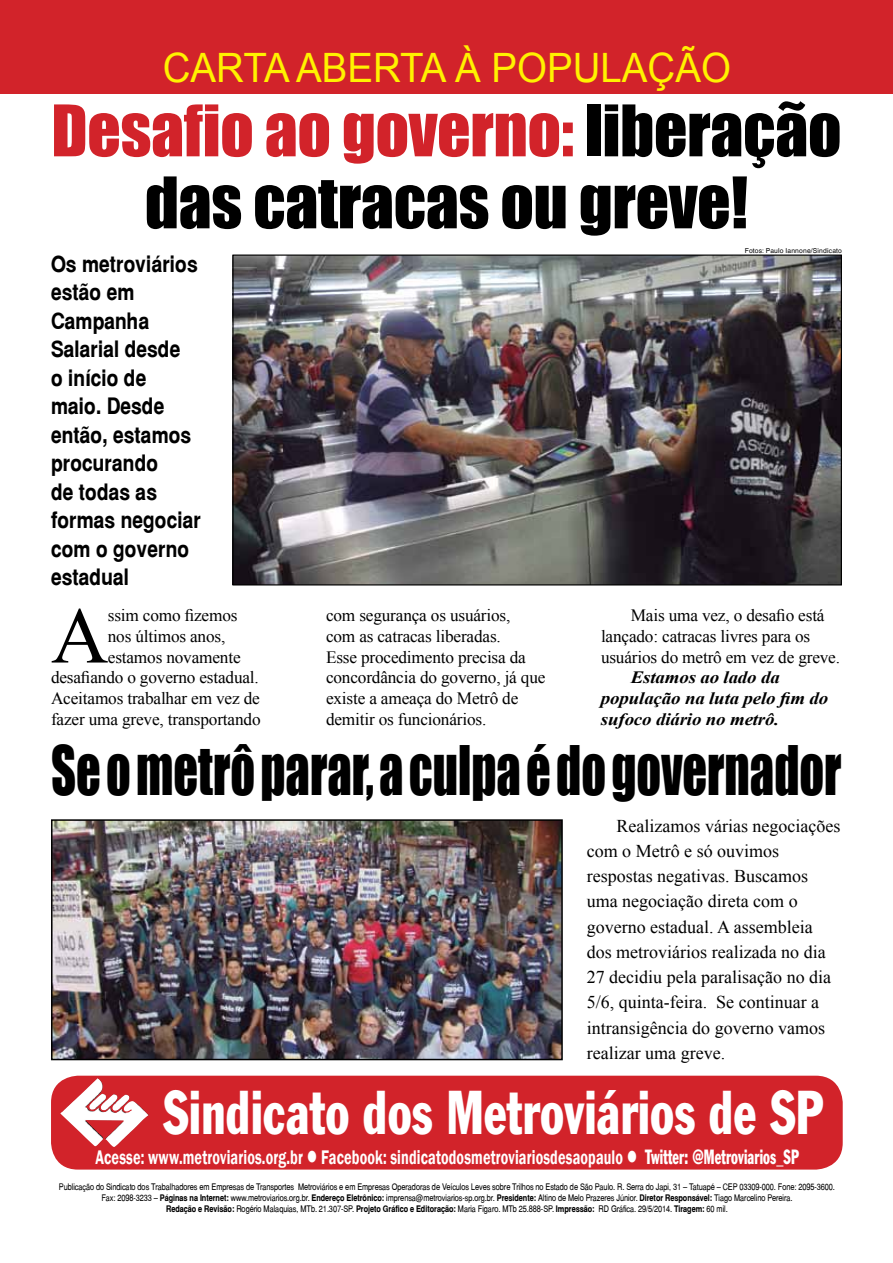
<style>
.page{position:relative;width:893px;height:1263px;background:#fff}
.page>*{position:absolute;margin:0;border:0;box-sizing:border-box;transform-origin:0 0}
.t1{font:79.8px "Times New Roman";color:#000}
.t2{font:65.7px/72px "Impact";letter-spacing:-.005em;color:#000;text-align:center}
.t3{font:62.7px "Impact";color:#000;scale:.77 1}
.t4{font:condensed 60.75px "Franklin Gothic";letter-spacing:.01em;color:#fff;scale:.8 1}
.t5{font:40.5px "Tivity UI Font 2";color:#fff200;scale:.95 1}
.t6{font:700 22.5px/28.5px "Switzerland Narrow";color:#000;scale:1.04 1}
.t7{font:600 20.25px "Franklin Gothic";letter-spacing:.01em;color:#fff;scale:.7 1}
.t8{font:18px/25.2px "Times New Roman";color:#000}
.t9{font:17.25px/20.7px "Times New Roman";letter-spacing:-.01em;color:#000}
.t10{font:italic 700 17.25px/20.7px "Times New Roman";letter-spacing:-.01em;color:#000;scale:1.1 1}
.t11{font:9px/10.8px "Switzerland Narrow Plain";letter-spacing:-.01em;color:#000;text-align:center}
.t12{font:6.75px "Switzerland Plain";letter-spacing:.02em;color:#000}
.s1{color:#d2232a}
.s2{font-weight:400;font-stretch:condensed}
.s3{font-family:"Switzerland Narrow";font-weight:700}
</style>
<div class="page">
<div style="left:0;top:0;width:893px;height:93px;background:#d2232a"></div>
<div style="left:51px;top:1076px;width:792px;height:93px;background:#d2232a;border-radius:27px"></div>
<img style="left:57px;top:1078px;width:92px;height:69px">
<img style="left:234px;top:256px;width:606px;height:327px">
<img style="left:54px;top:822px;width:506px;height:235px">
<div style="left:51px;top:819px;width:512px;height:241px;border:2px solid #000"></div>
<h3 class="t5" style="left:163px;top:45px;width:600px">CARTA ABERTA À POPULAÇÃO</h3>
<h2 class="t2" style="left:51px;top:93px;width:792px"><span class="s1">Desafio ao governo:</span> liberação das catracas ou greve!</h2>
<p class="t12" style="left:745px;top:247px;width:99px">Fotos: Paulo Iannone/Sindicato</p>
<h3 class="t6" style="left:51px;top:249px;width:146px">Os metroviários estão em<br>Campanha<br>Salarial desde<br>o início de maio. Desde então, estamos procurando<br>de todas as formas negociar com o governo estadual</h3>
<h1 class="t1" style="left:51px;top:582px;width:59px">A</h1>
<h3 class="t9" style="left:108px;top:605px;width:131px">ssim como fizemos</h3>
<h3 class="t9" style="left:326px;top:605px;width:221px">com segurança os usuários,<br>com as catracas liberadas.<br>Esse procedimento precisa da concordância do governo, já que existe a ameaça do Metrô de demitir os funcionários.</h3>
<h3 class="t9" style="left:601px;top:605px;width:241px;text-indent:30px">Mais uma vez, o desafio está lançado: catracas livres para os usuários do metrô em vez de greve.</h3>
<h3 class="t9" style="left:108px;top:625px;width:119px">nos últimos anos,</h3>
<h3 class="t9" style="left:108px;top:646px;width:134px">estamos novamente</h3>
<h3 class="t9" style="left:51px;top:667px;width:209px">desafiando o governo estadual.</h3>
<h3 class="t9" style="left:51px;top:687px;width:210px">Aceitamos trabalhar em vez de</h3>
<h3 class="t9" style="left:51px;top:708px;width:211px">fazer uma greve, transportando</h3>
<h3 class="t10" style="left:601px;top:667px;width:208px;text-indent:30px">Estamos ao lado da população na luta pelo fim do sufoco diário no metrô.</h3>
<h3 class="t3" style="left:51px;top:722px;width:1028px">Se o metrô parar, a culpa é do governador</h3>
<p class="t8" style="left:587px;top:813px;width:255px;text-indent:30px">Realizamos várias negociações com o Metrô e só ouvimos respostas negativas. Buscamos uma negociação direta com o governo estadual. A assembleia dos metroviários realizada no dia<br>27 decidiu pela paralisação no dia<br>5/6, quinta-feira. Se continuar a intransigência do governo vamos realizar uma greve.</p>
<h3 class="t4" style="left:164px;top:1076px;width:826px">Sindicato dos Metroviários de SP</h3>
<h3 class="t7" style="left:96px;top:1145px;width:1006px">Acesse: www.metroviarios.org.br ● Facebook: sindicatodosmetroviariosdesaopaulo ● <span class="s2">Twitter: @Metroviarios_SP</span></h3>
<p class="t11" style="left:59px;top:1181px;width:777px">Publicação do Sindicato dos Trabalhadores em Empresas de Transportes Metroviários e em Empresas Operadoras de Veículos Leves sobre Trilhos no Estado de São Paulo. R. Serra do Japi, 31 – Tatuapé – CEP 03309-000. Fone: 2095-3600.<br>Fax: 2098-3233 – <span class="s3">Páginas na Internet:</span> www.metroviarios.org.br. <span class="s3">Endereço Eletrônico:</span> imprensa@metroviarios-sp.org.br. <span class="s3">Presidente:</span> Altino de Melo Prazeres Júnior. <span class="s3">Diretor Responsável:</span> Tiago Marcelino Pereira.<br><span class="s3">Redação e Revisão:</span> Rogério Malaquias, MTb. 21.307-SP. <span class="s3">Projeto Gráfico e Editoração:</span> Maria Figaro. MTb 25.888-SP. <span class="s3">Impressão:</span> RD Gráfica. 29/5/2014. <span class="s3">Tiragem:</span> 60 mil.</p>
</div>
